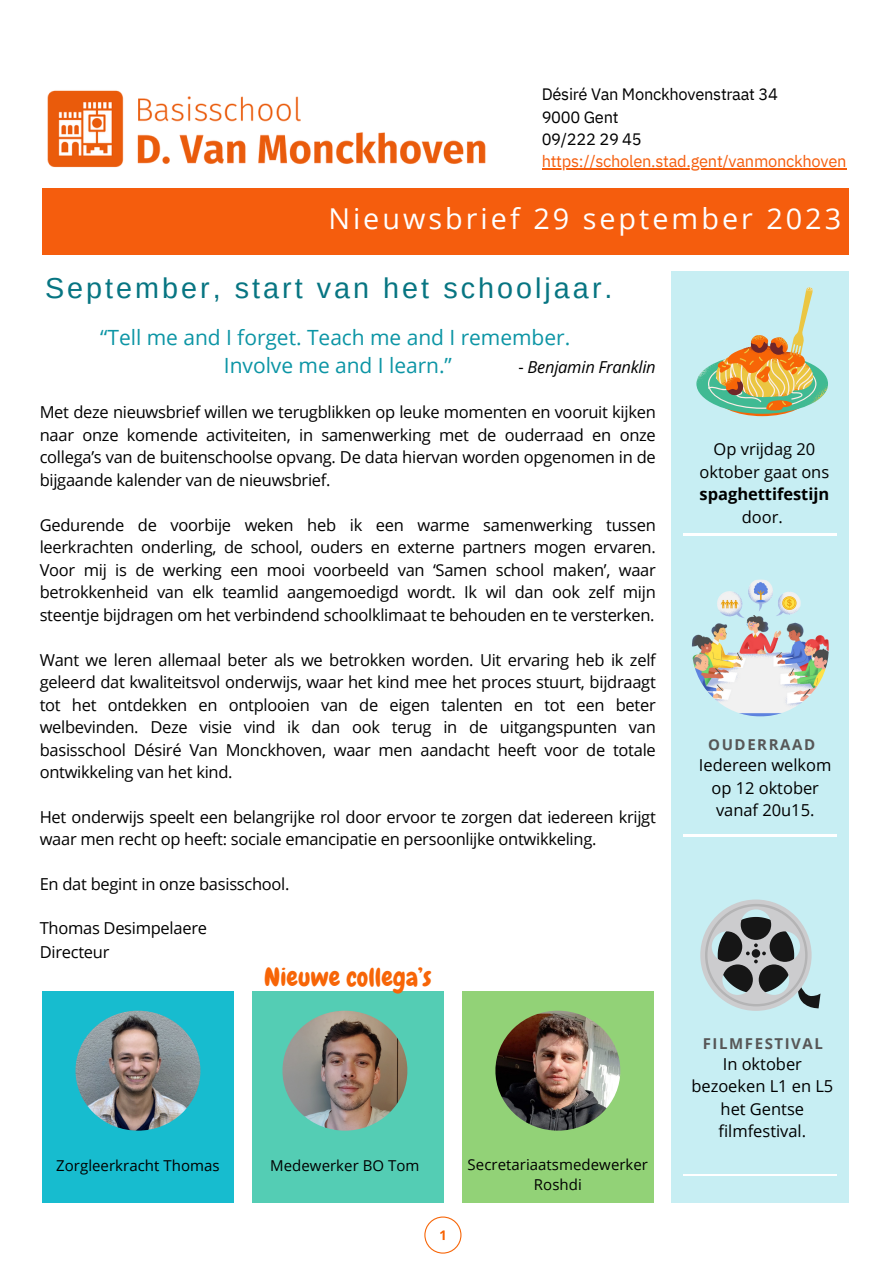
<style>
.page{position:relative;width:893px;height:1264px;background:#fff}
.page>*{position:absolute;margin:0;border:0;box-sizing:border-box;transform-origin:0 0}
.t1{font:28.8px "Arimo";letter-spacing:.105em;color:#077582}
.t2{font:28.8px "Open Sans";letter-spacing:.105em;color:#fff}
.t3{font:25.5px "Chewy";color:#f76507}
.t4{font:21px "Open Sans";color:#0c95a5}
.t5{font:16.5px/22.5px "Open Sans";letter-spacing:-.015em;color:#000;text-align:justify}
.t6{font:16.5px "IBM Plex Sans";letter-spacing:-.015em;color:#000}
.t7{font:16.5px "IBM Plex Sans";letter-spacing:-.015em;color:#f55d0d}
.t8{font:italic 16.5px "Open Sans";letter-spacing:-.015em;color:#000}
.t9{font:15px "Open Sans";letter-spacing:.005em;color:#000}
.t10{font:700 15px "Open Sans";letter-spacing:.105em;color:#575757}
.s1{font-style:normal}
.s2{font-weight:700}
</style>
<div class="page">
<div style="left:42px;top:188px;width:806px;height:67px;background:#f55d0d"></div>
<div style="left:671px;top:271px;width:177px;height:931px;background:#c7eef3"></div>
<hr style="left:683px;top:534px;width:153px;height:1px;background:#fff">
<hr style="left:683px;top:834px;width:153px;height:2px;background:#fff">
<hr style="left:683px;top:1174px;width:153px;height:1px;background:#fff">
<img style="left:691px;top:579px;width:137px;height:137px">
<div style="left:42px;top:991px;width:192px;height:211px;background:#17bccf"></div>
<img style="left:75px;top:1010px;width:125px;height:120px">
<div style="left:252px;top:991px;width:192px;height:211px;background:#54cdb4"></div>
<div style="left:462px;top:991px;width:191px;height:211px;background:#92d277"></div>
<img style="left:282px;top:1010px;width:125px;height:120px">
<img style="left:495px;top:1010px;width:125px;height:120px">
<svg style="left:714px;top:373px;width:95px;height:43px"></svg>
<svg style="left:696px;top:287px;width:132px;height:124px"></svg>
<img style="left:47px;top:90px;width:439px;height:78px">
<svg style="left:700px;top:899px;width:120px;height:111px"></svg>
<svg style="left:424px;top:1216px;width:37px;height:37px"></svg>
<hr style="left:541px;top:169px;width:305px;height:1px;background:#f55d0d">
<p class="t6" style="left:541px;top:83px;width:238px">Désiré Van Monckhovenstraat 34</p>
<p class="t6" style="left:541px;top:106px;width:78px">9000 Gent</p>
<p class="t6" style="left:541px;top:128px;width:101px">09/222 29 45</p>
<p class="t7" style="left:541px;top:150px;width:306px">https://scholen.stad.gent/vanmonckhoven</p>
<p class="t2" style="left:328px;top:198px;width:514px">Nieuwsbrief 29 september 2023</p>
<p class="t1" style="left:45px;top:272px;width:569px">September, start van het schooljaar.</p>
<p class="t4" style="left:100px;top:322px;width:471px">“Tell me and I forget. Teach me and I remember.</p>
<p class="t4" style="left:224px;top:350px;width:229px">Involve me and I learn.”</p>
<p class="t8" style="left:518px;top:355px;width:139px"><span class="s1">-</span> Benjamin Franklin</p>
<p class="t5" style="left:40px;top:400px;width:617px">Met deze nieuwsbrief willen we terugblikken op leuke momenten en vooruit kijken naar onze komende activiteiten, in samenwerking met de ouderraad en onze collega’s van de buitenschoolse opvang. De data hiervan worden opgenomen in de bijgaande kalender van de nieuwsbrief.</p>
<p class="t5" style="left:40px;top:513px;width:617px">Gedurende de voorbije weken heb ik een warme samenwerking tussen leerkrachten onderling, de school, ouders en externe partners mogen ervaren.<br>Voor mij is de werking een mooi voorbeeld van ‘Samen school maken’, waar betrokkenheid van elk teamlid aangemoedigd wordt. Ik wil dan ook zelf mijn steentje bijdragen om het verbindend schoolklimaat te behouden en te versterken.</p>
<p class="t5" style="left:40px;top:648px;width:617px">Want we leren allemaal beter als we betrokken worden. Uit ervaring heb ik zelf geleerd dat kwaliteitsvol onderwijs, waar het kind mee het proces stuurt, bijdraagt tot het ontdekken en ontplooien van de eigen talenten en tot een beter welbevinden. Deze visie vind ik dan ook terug in de uitgangspunten van basisschool Désiré Van Monckhoven, waar men aandacht heeft voor de totale ontwikkeling van het kind.</p>
<p class="t5" style="left:40px;top:805px;width:617px">Het onderwijs speelt een belangrijke rol door ervoor te zorgen dat iedereen krijgt waar men recht op heeft: sociale emancipatie en persoonlijke ontwikkeling.</p>
<p class="t5" style="left:40px;top:872px;width:251px">En dat begint in onze basisschool.</p>
<p class="t5" style="left:40px;top:916px;width:169px">Thomas Desimpelaere</p>
<p class="t5" style="left:40px;top:940px;width:71px">Directeur</p>
<p class="t3" style="left:264px;top:960px;width:169px">Nieuwe collega’s</p>
<p class="t9" style="left:56px;top:1154px;width:165px">Zorgleerkracht Thomas</p>
<p class="t9" style="left:270px;top:1154px;width:151px">Medewerker BO Tom</p>
<p class="t9" style="left:467px;top:1154px;width:182px">Secretariaatsmedewerker</p>
<p class="t9" style="left:534px;top:1174px;width:49px">Roshdi</p>
<p class="t5" style="left:699px;top:437px;width:131px;text-align:center">Op vrijdag 20 oktober gaat ons <span class="s2">spaghettifestijn </span>door.</p>
<p class="t10" style="left:708px;top:733px;width:108px">OUDERRAAD</p>
<p class="t5" style="left:699px;top:753px;width:134px;text-align:center">Iedereen welkom op 12 oktober vanaf 20u15.</p>
<p class="t10" style="left:702px;top:1032px;width:122px">FILMFESTIVAL</p>
<p class="t5" style="left:691px;top:1052px;width:143px;text-align:center">In oktober bezoeken L1 en L5 het Gentse filmfestival.</p>
</div>
